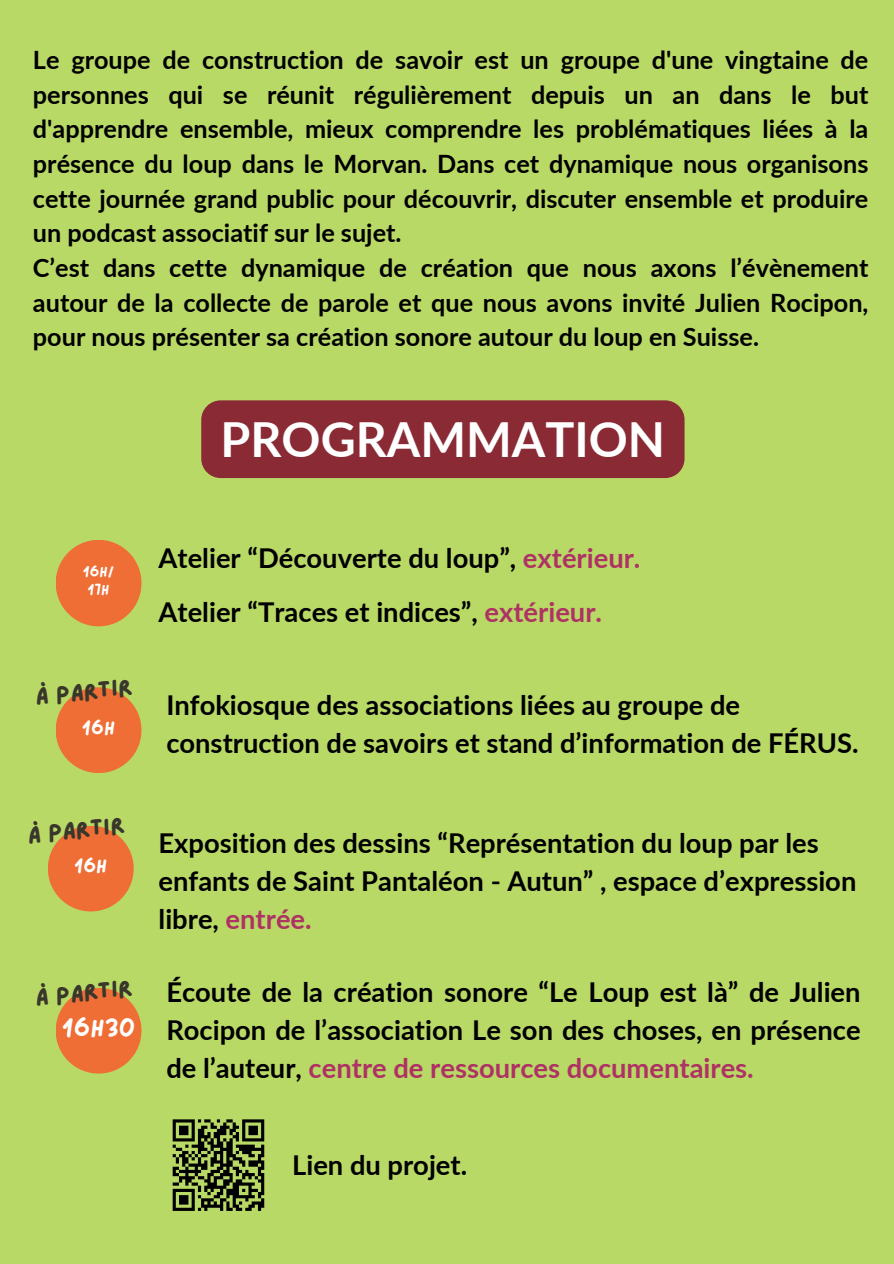
<style>
.page{position:relative;width:894px;height:1264px;background:#fff}
.page>*{position:absolute;margin:0;border:0;box-sizing:border-box;transform-origin:0 0}
.t1{font:700 48.3px "Lato";color:#fff}
.t2{font:700 27.3px/37.8px "Lato";color:#000}
.t3{font:700 25.2px/34.7px "Lato";color:#000}
.t4{font:23.1px "Lazydog";color:#39362b}
.t5{font:23.1px "Lazydog";color:#fff}
.t6{font:18px "Lazydog";color:#fff}
.t7{font:13.5px "Lazydog";color:#fff}
.s1{color:#ae3263}
</style>
<div class="page">
<div style="left:0;top:0;width:893px;height:1263px;background:#b9d966"></div>
<div style="left:201px;top:400px;width:483px;height:78px;background:#8a2a34"></div>
<div style="left:56px;top:540px;width:85px;height:86px;background:#ee6e35;border-radius:50%"></div>
<div style="left:56px;top:687px;width:85px;height:86px;background:#ee6e35;border-radius:50%"></div>
<div style="left:56px;top:987px;width:85px;height:86px;background:#ee6e35;border-radius:50%"></div>
<div style="left:48px;top:825px;width:86px;height:86px;background:#ee6e35;border-radius:50%"></div>
<svg style="left:172px;top:1119px;width:93px;height:92px"></svg>
<h4 class="t3" style="left:33px;top:42px;width:836px">Le groupe de construction de savoir est un groupe d'une vingtaine de personnes qui se réunit régulièrement depuis un an dans le but d'apprendre ensemble, mieux comprendre les problématiques liées à la présence du loup dans le Morvan. Dans cet dynamique nous organisons cette journée grand public pour découvrir, discuter ensemble et produire un podcast associatif sur le sujet.<br>C’est dans cette dynamique de création que nous axons l’évènement autour de la collecte de parole et que nous avons invité Julien Rocipon, pour nous présenter sa création sonore autour du loup en Suisse.</h4>
<h2 class="t1" style="left:220px;top:409px;width:446px">PROGRAMMATION</h2>
<h1 class="t7" style="left:83px;top:565px;width:33px">16h/</h1>
<p class="t7" style="left:87px;top:583px;width:24px">17h</p>
<p class="t4" style="left:34px;top:686px;width:99px;rotate:-7deg">À partir</p>
<h2 class="t6" style="left:82px;top:719px;width:35px">16h</h2>
<p class="t2" style="left:158px;top:539px;width:483px">Atelier “Découverte du loup”, <span class="s1">extérieur.</span></p>
<h2 class="t2" style="left:158px;top:592px;width:445px">Atelier “Traces et indices”, <span class="s1">extérieur.</span></h2>
<h3 class="t2" style="left:166px;top:685px;width:693px">Infokiosque des associations liées au groupe de construction de savoirs et stand d’information de FÉRUS.</h3>
<h2 class="t4" style="left:26px;top:824px;width:99px;rotate:-7deg">À partir</h2>
<h3 class="t6" style="left:74px;top:857px;width:35px">16h</h3>
<h5 class="t4" style="left:34px;top:986px;width:99px;rotate:-7deg">À partir</h5>
<h4 class="t5" style="left:62px;top:1017px;width:75px">16h30</h4>
<h3 class="t2" style="left:158px;top:823px;width:699px">Exposition des dessins “Représentation du loup par les enfants de Saint Pantaléon - Autun” , espace d’expression libre, <span class="s1">entrée.</span></h3>
<p class="t2" style="left:166px;top:972px;width:695px;text-align:justify">Écoute de la création sonore “Le Loup est là” de Julien Rocipon de l’association Le son des choses, en présence de l’auteur, <span class="s1">centre de ressources documentaires.</span></p>
<p class="t2" style="left:292px;top:1145px;width:176px">Lien du projet.</p>
</div>
